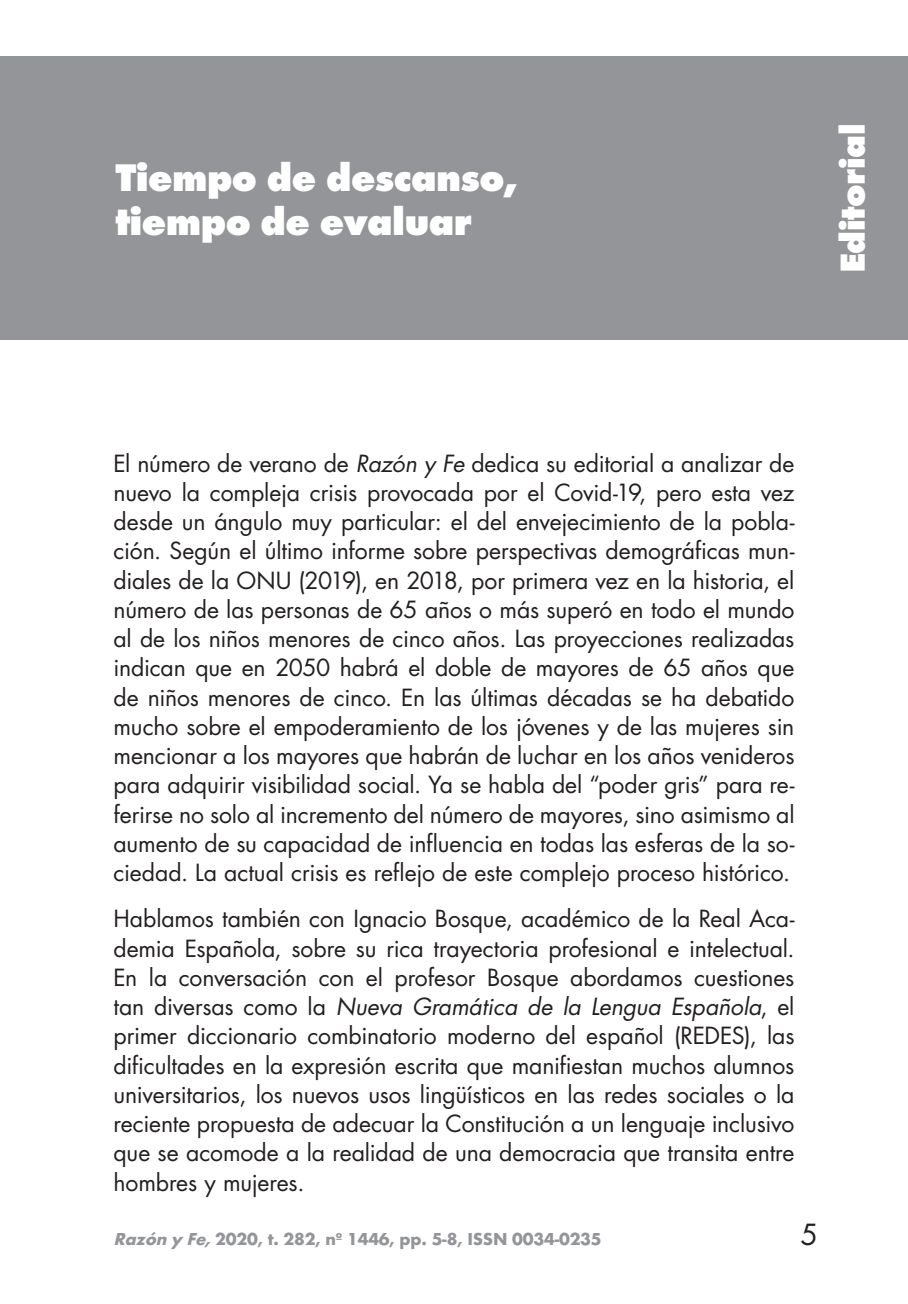
<style>
.page{position:relative;width:908px;height:1304px;background:#fff}
.page>*{position:absolute;margin:0;border:0;box-sizing:border-box;transform-origin:0 0}
.t1{font:800 40px/44px "Futura T";letter-spacing:-.015em;color:#fff}
.t2{font:800 36px "Futura T";letter-spacing:-.01em;color:#fff}
.t3{font:32px "Futura T";color:#231f20}
.t4{font:23px/29.2px "Futura";letter-spacing:-.005em;color:#231f20;text-align:justify}
.t5{font:700 18px "Futura T";letter-spacing:-.01em;color:#939598}
.s1{font-style:italic}
</style>
<div class="page">
<div style="left:0;top:57px;width:907px;height:283px;background:#939598"></div>
<p class="t1" style="left:115px;top:156px;width:404px">Tiempo de descanso, tiempo de evaluar</p>
<p class="t2" style="left:830px;top:273px;width:151px;rotate:-90deg">Editorial</p>
<p class="t4" style="left:113px;top:448px;width:682px">El número de verano de <span class="s1">Razón y Fe</span> dedica su editorial a analizar de nuevo la compleja crisis provocada por el Covid-19, pero esta vez desde un ángulo muy particular: el del envejecimiento de la pobla&shy;ción. Según el último informe sobre perspectivas demográficas mun&shy;diales de la ONU (2019), en 2018, por primera vez en la historia, el número de las personas de 65 años o más superó en todo el mundo al de los niños menores de cinco años. Las proyecciones realizadas indican que en 2050 habrá el doble de mayores de 65 años que de niños menores de cinco. En las últimas décadas se ha debatido mucho sobre el empoderamiento de los jóvenes y de las mujeres sin mencionar a los mayores que habrán de luchar en los años venideros para adquirir visibilidad social. Ya se habla del “poder gris” para re&shy;ferirse no solo al incremento del número de mayores, sino asimismo al aumento de su capacidad de influencia en todas las esferas de la so&shy;ciedad. La actual crisis es reflejo de este complejo proceso histórico.</p>
<p class="t4" style="left:113px;top:904px;width:682px">Hablamos también con Ignacio Bosque, académico de la Real Aca&shy;demia Española, sobre su rica trayectoria profesional e intelectual.<br>En la conversación con el profesor Bosque abordamos cuestiones tan diversas como la <span class="s1">Nueva Gramática de la Lengua Española</span>, el primer diccionario combinatorio moderno del español (REDES), las dificultades en la expresión escrita que manifiestan muchos alumnos universitarios, los nuevos usos lingüísticos en las redes sociales o la reciente propuesta de adecuar la Constitución a un lenguaje inclusivo que se acomode a la realidad de una democracia que transita entre hombres y mujeres.</p>
<p class="t5" style="left:113px;top:1228px;width:489px"><span class="s1">Razón y Fe,</span>2020, t. 282, nº 1446, pp. 5-8, ISSN 0034-0235</p>
<p class="t3" style="left:799px;top:1216px;width:20px">5</p>
</div>
